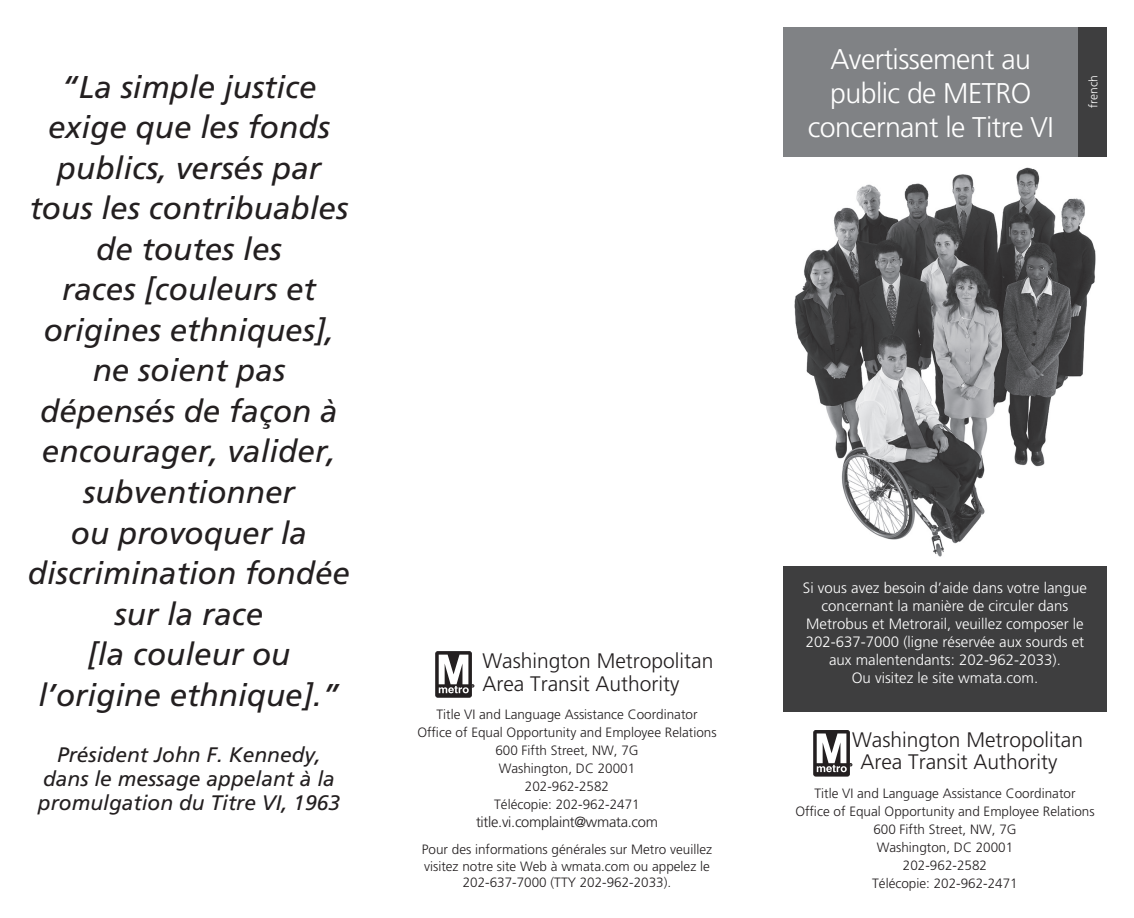
<style>
.page{position:relative;width:1134px;height:918px;background:#fff}
.page>*{position:absolute;margin:0;border:0;box-sizing:border-box;transform-origin:0 0}
.t1{font:italic 31.5px/40.5px "Frutiger";color:#231f20;text-align:center}
.t2{font:300 28.5px/34.2px "Frutiger";letter-spacing:-.02em;color:#fff;text-align:center}
.t3{font:300 21px/22.5px "Frutiger";color:#231f20}
.t4{font:italic 21px/24px "Frutiger";color:#231f20;text-align:center}
.t5{font:300 15px/18px "Frutiger";color:#fff;text-align:center}
.t6{font:300 14.7px "Frutiger";letter-spacing:-.02em;color:#231f20}
.t7{font:300 13.5px/18px "Frutiger";color:#231f20;text-align:center}
.t8{font:300 12px "Frutiger";color:#fff}
</style>
<div class="page">
<img style="left:794px;top:167px;width:302px;height:390px">
<div style="left:783px;top:566px;width:324px;height:146px;background:#3e3e3f"></div>
<svg style="left:814px;top:731px;width:35px;height:45px"></svg>
<div style="left:814px;top:731px;width:35px;height:45px;border:1px solid #231f20;border-radius:2px"></div>
<svg style="left:817px;top:734px;width:35px;height:38px"></svg>
<div style="left:783px;top:27px;width:296px;height:129px;background:#808285"></div>
<div style="left:1079px;top:27px;width:28px;height:129px;background:#3e3e3f"></div>
<svg style="left:436px;top:652px;width:35px;height:45px"></svg>
<div style="left:436px;top:652px;width:35px;height:45px;border:1px solid #231f20;border-radius:2px"></div>
<svg style="left:439px;top:655px;width:35px;height:38px"></svg>
<p class="t1" style="left:28px;top:67px;width:324px">“La simple justice exige que les fonds publics, versés par tous les contribuables de toutes les<br>races [couleurs et origines ethniques], ne soient pas dépensés de façon à encourager, valider, subventionner<br>ou provoquer la discrimination fondée sur la race<br>[la couleur ou l’origine ethnique].”</p>
<h3 class="t4" style="left:38px;top:742px;width:304px">Président John F. Kennedy, dans le message appelant à la promulgation du Titre VI, 1963</h3>
<h3 class="t3" style="left:482px;top:650px;width:233px">Washington Metropolitan<br>Area Transit Authority</h3>
<p class="t7" style="left:417px;top:706px;width:301px">Title VI and Language Assistance Coordinator<br>Office of Equal Opportunity and Employee Relations<br>600 Fifth Street, NW, 7G<br>Washington, DC 20001<br>202-962-2582<br>Télécopie: 202-962-2471</p>
<p class="t6" style="left:476px;top:814px;width:183px">title.vi.complaint@wmata.com</p>
<p class="t7" style="left:422px;top:842px;width:292px;line-height:16.2px">Pour des informations générales sur Metro veuillez visitez notre site Web à wmata.com ou appelez le<br>202-637-7000 (TTY 202-962-2033).</p>
<h2 class="t2" style="left:808px;top:42px;width:248px">Avertissement au public de METRO concernant le Titre VI</h2>
<p class="t8" style="left:1087px;top:108px;width:34px;rotate:-90deg">french</p>
<p class="t5" style="left:803px;top:579px;width:286px">Si vous avez besoin d’aide dans votre langue concernant la manière de circuler dans Metrobus et Metrorail, veuillez composer le 202-637-7000 (ligne réservée aux sourds et aux malentendants: 202-962-2033).<br>Ou visitez le site wmata.com.</p>
<h3 class="t3" style="left:860px;top:728px;width:224px;text-indent:-8px">Washington Metropolitan<br>Area Transit Authority</h3>
<p class="t7" style="left:795px;top:785px;width:301px">Title VI and Language Assistance Coordinator<br>Office of Equal Opportunity and Employee Relations<br>600 Fifth Street, NW, 7G<br>Washington, DC 20001<br>202-962-2582<br>Télécopie: 202-962-2471</p>
</div>
